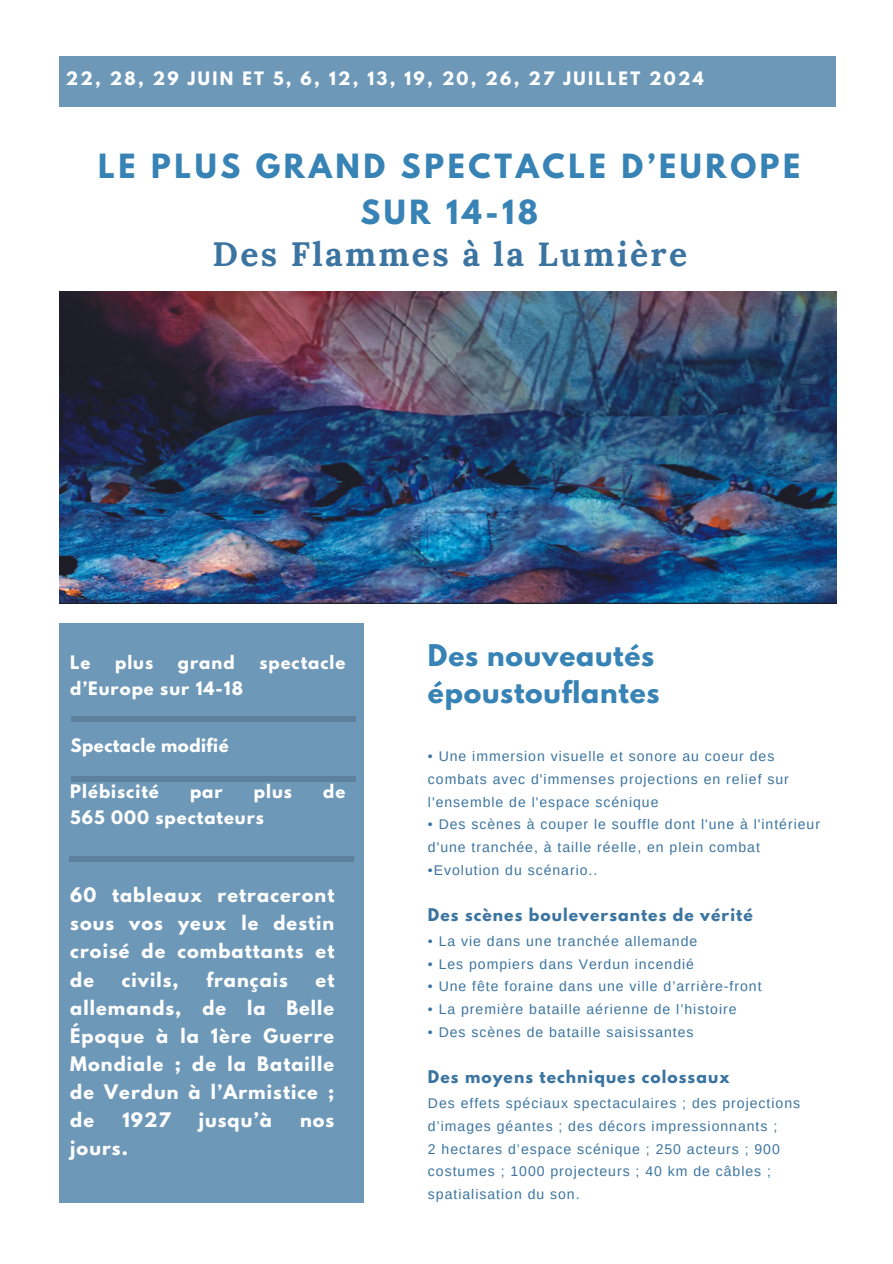
<style>
.page{position:relative;width:893px;height:1264px;background:#fff}
.page>*{position:absolute;margin:0;border:0;box-sizing:border-box;transform-origin:0 0}
.t1{font:700 33.6px "Lora";letter-spacing:.07em;color:#3b74a0}
.t2{font:700 29.55px/46.2px "League Spartan";letter-spacing:.125em;color:#3883b5;text-align:center}
.t3{font:700 26.55px/36.6px "League Spartan";letter-spacing:.03em;color:#3883b5}
.t4{font:700 17.7px/28.2px "League Spartan";letter-spacing:.06em;color:#fff;text-align:justify}
.t5{font:700 16.5px "League Spartan";letter-spacing:.06em;color:#fff}
.t6{font:700 16.5px "League Spartan";letter-spacing:.03em;color:#fff}
.t7{font:700 16.35px "League Spartan";letter-spacing:.14em;color:#fff}
.t8{font:700 15.6px "League Spartan";letter-spacing:.07em;color:#3b74a0}
.t9{font:13.95px/22.8px "Arimo";letter-spacing:.07em;color:#3b74a0}
</style>
<div class="page">
<div style="left:59px;top:56px;width:776px;height:51px;background:#6e98b8"></div>
<div style="left:60px;top:623px;width:303px;height:579px;background:#6e98b8"></div>
<div style="left:71px;top:716px;width:284px;height:5px;background:#5d819c"></div>
<div style="left:69px;top:856px;width:285px;height:6px;background:#5d819c"></div>
<img style="left:60px;top:291px;width:776px;height:312px">
<div style="left:71px;top:776px;width:284px;height:5px;background:#5d819c"></div>
<p class="t7" style="left:66px;top:71px;width:639px">22, 28, 29 JUIN ET 5, 6, 12, 13, 19, 20, 26, 27 JUILLET 2024</p>
<p class="t2" style="left:98px;top:147px;width:703px">LE PLUS GRAND SPECTACLE D’EUROPE<br>SUR 14-18</p>
<p class="t1" style="left:212px;top:232px;width:476px">Des Flammes à la Lumière</p>
<p class="t5" style="left:70px;top:654px;width:22px">Le</p>
<p class="t5" style="left:115px;top:654px;width:39px">plus</p>
<p class="t5" style="left:178px;top:654px;width:58px">grand</p>
<p class="t5" style="left:259px;top:654px;width:87px">spectacle</p>
<p class="t5" style="left:70px;top:680px;width:174px">d’Europe sur 14-18</p>
<p class="t6" style="left:71px;top:737px;width:159px">Spectacle modifié</p>
<p class="t5" style="left:70px;top:783px;width:90px">Plébiscité</p>
<p class="t5" style="left:190px;top:783px;width:34px">par</p>
<p class="t5" style="left:254px;top:783px;width:39px">plus</p>
<p class="t5" style="left:323px;top:783px;width:24px">de</p>
<p class="t5" style="left:70px;top:809px;width:195px">565 000 spectateurs</p>
<p class="t4" style="left:70px;top:883px;width:265px">60 tableaux retraceront sous vos yeux le destin croisé de combattants et de</p>
<p class="t4" style="left:122px;top:967px;width:59px">civils,</p>
<p class="t4" style="left:206px;top:967px;width:83px">français</p>
<p class="t4" style="left:70px;top:967px;width:265px;text-indent:245px">et allemands, de la Belle Époque à la 1ère Guerre Mondiale ; de la Bataille de Verdun à l’Armistice ; de</p>
<p class="t4" style="left:122px;top:1108px;width:50px">1927</p>
<p class="t4" style="left:199px;top:1108px;width:74px">jusqu’à</p>
<p class="t4" style="left:300px;top:1108px;width:36px">nos</p>
<p class="t4" style="left:70px;top:1136px;width:59px">jours.</p>
<p class="t3" style="left:428px;top:640px;width:233px">Des nouveautés époustouflantes</p>
<p class="t9" style="left:428px;top:744px;width:362px">• Une immersion visuelle et sonore au coeur des combats avec d'immenses projections en relief sur l'ensemble de l'espace scénique</p>
<p class="t9" style="left:428px;top:813px;width:393px">• Des scènes à couper le souffle dont l'une à l'intérieur d'une tranchée, à taille réelle, en plein combat</p>
<p class="t9" style="left:428px;top:858px;width:171px">•Evolution du scénario..</p>
<p class="t8" style="left:428px;top:907px;width:326px">Des scènes bouleversantes de vérité</p>
<p class="t9" style="left:428px;top:929px;width:271px">• La vie dans une tranchée allemande</p>
<p class="t9" style="left:428px;top:952px;width:267px">• Les pompiers dans Verdun incendié</p>
<p class="t9" style="left:428px;top:975px;width:335px">• Une fête foraine dans une ville d’arrière-front</p>
<p class="t9" style="left:428px;top:997px;width:310px">• La première bataille aérienne de l’histoire</p>
<p class="t9" style="left:428px;top:1020px;width:267px">• Des scènes de bataille saisissantes</p>
<p class="t8" style="left:428px;top:1069px;width:303px">Des moyens techniques colossaux</p>
<p class="t9" style="left:428px;top:1091px;width:373px">Des effets spéciaux spectaculaires ; des projections d’images géantes ; des décors impressionnants ;<br>2 hectares d’espace scénique ; 250 acteurs ; 900 costumes ; 1000 projecteurs ; 40 km de câbles ; spatialisation du son.</p>
</div>
